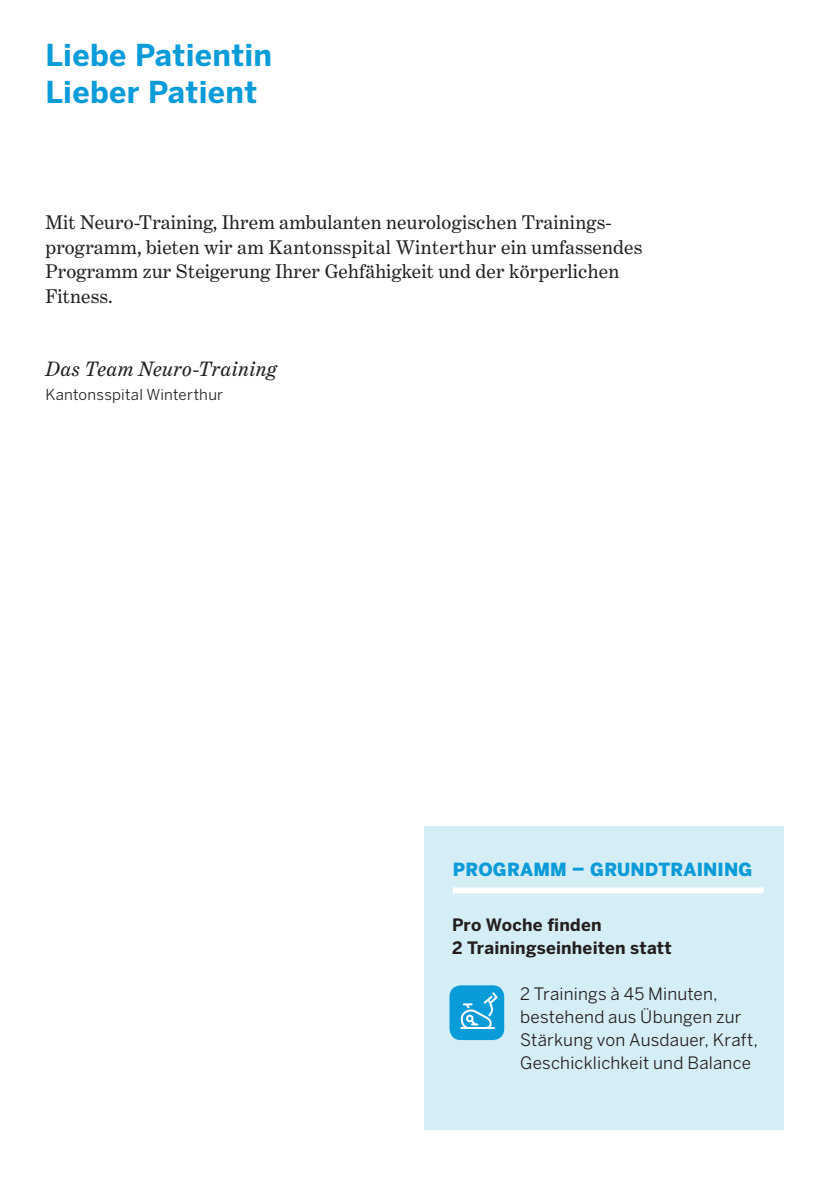
<style>
.page{position:relative;width:840px;height:1191px;background:#fff}
.page>*{position:absolute;margin:0;border:0;box-sizing:border-box;transform-origin:0 0}
._10_Haupttitel_innen{font:700 30px "Benton Sans";letter-spacing:.01em;color:#0a9bd9}
._16_Fliesstext_Itali{font:italic 21px "Benton Modern";letter-spacing:.03em;color:#231f20}
._15_Fliesstext{font:20px/24.4px "Benton Modern";letter-spacing:.01em;color:#231f20}
.Zwischentitel__9_Pt{font:900 18px "Benton Sans";letter-spacing:.01em;color:#0a9bd9}
._33_Marginal{font:17px/23px "Benton Sans";letter-spacing:.01em;color:#231f20}
._33_Marginal-2{font:700 17px "Benton Sans";letter-spacing:.01em;color:#231f20}
._33_Marginal-3{font:15px "Benton Sans";letter-spacing:.015em;color:#231f20}
</style>
<div class="page">
<div style="left:424px;top:826px;width:359px;height:303px;background:#d5eef5"></div>
<div style="left:452px;top:887px;width:311px;height:6px;background:#fff"></div>
<div style="left:449px;top:985px;width:55px;height:55px;background:#0a9bd9;border-radius:11px"></div>
<svg style="left:460px;top:992px;width:37px;height:37px"></svg>
<p class="_10_Haupttitel_innen" style="left:45px;top:36px;width:228px">Liebe Patientin</p>
<p class="_10_Haupttitel_innen" style="left:45px;top:73px;width:213px">Lieber Patient</p>
<p class="_15_Fliesstext" style="left:45px;top:210px;width:598px">Mit Neuro-Training, Ihrem ambulanten neurologischen Trainings&shy;programm, bieten wir am Kantonsspital Winterthur ein umfassendes Programm zur Steigerung Ihrer Gehfähigkeit und der körperlichen Fitness.</p>
<p class="_16_Fliesstext_Itali" style="left:45px;top:357px;width:233px">Das Team Neuro-Training</p>
<p class="_33_Marginal-3" style="left:45px;top:386px;width:179px">Kantonsspital Winterthur</p>
<p class="Zwischentitel__9_Pt" style="left:452px;top:858px;width:301px">PROGRAMM – GRUNDTRAINING</p>
<p class="_33_Marginal-2" style="left:452px;top:914px;width:151px">Pro Woche finden</p>
<p class="_33_Marginal-2" style="left:452px;top:937px;width:221px">2 Trainingseinheiten statt</p>
<p class="_33_Marginal" style="left:520px;top:982px;width:239px">2 Trainings à 45 Minuten, bestehend aus Übungen zur<br>Stärkung von Ausdauer, Kraft,<br>Geschicklichkeit und Balance</p>
</div>
